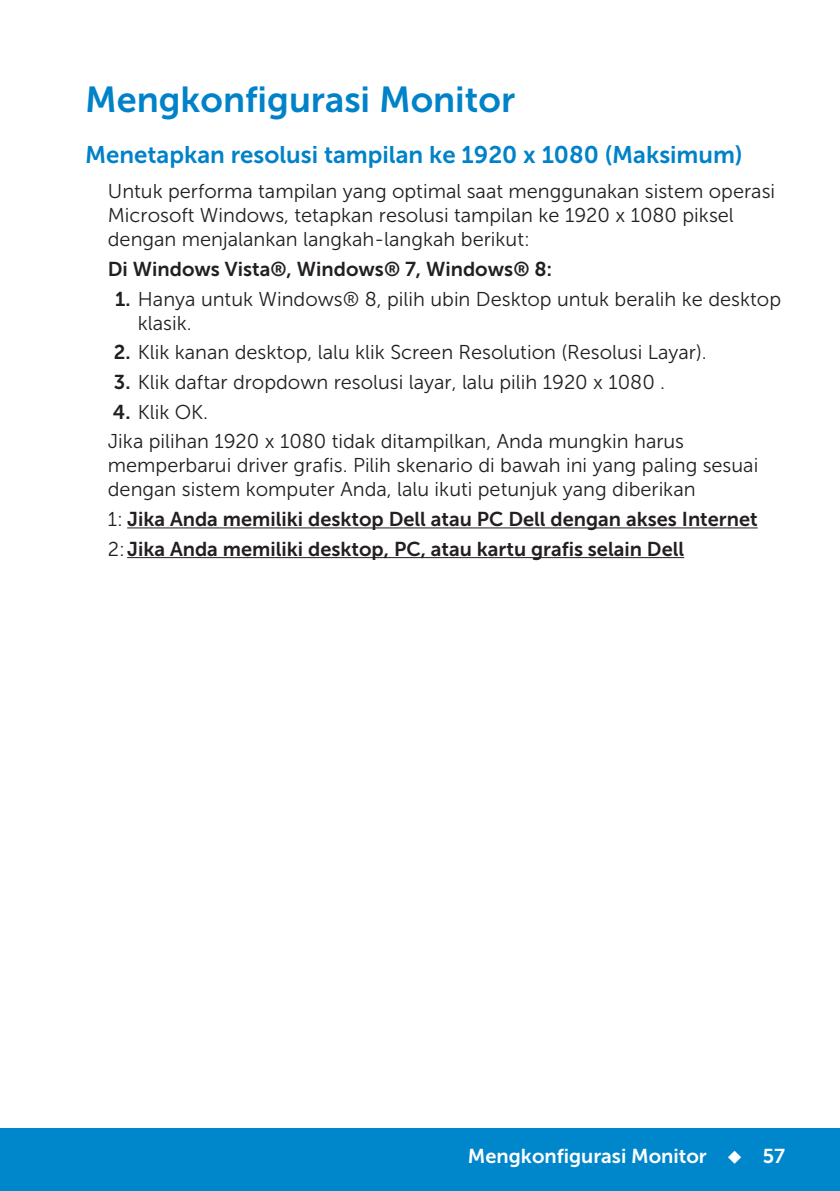
<style>
.page{position:relative;width:840px;height:1191px;background:#fff}
.page>*{position:absolute;margin:0;border:0;box-sizing:border-box;transform-origin:0 0}
.Head1{font:36px "Museo Sans For Dell 700";color:#0082c8}
.Head2{font:24px "Museo Sans For Dell 700";color:#0082c8}
.Paragraph{font:20px/24px "Museo Sans For Dell 300";color:#231f20}
.Paragraph-2{font:20px "Museo Sans For Dell 700";color:#231f20}
.t1{font:20px "Museo Sans For Dell 700";color:#fff}
.s1{font-family:"Museo Sans For Dell 700"}
.s2{font-family:"Museo Sans For Dell 300"}
</style>
<div class="page">
<div style="left:0;top:1128px;width:839px;height:63px;background:#0087cb"></div>
<hr style="left:127px;top:527px;width:630px;height:1px;background:#231f20">
<hr style="left:127px;top:557px;width:556px;height:1px;background:#231f20">
<p class="Head1" style="left:85px;top:80px;width:431px">Mengkonfigurasi Monitor</p>
<p class="Head2" style="left:85px;top:141px;width:658px">Menetapkan resolusi tampilan ke 1920 x 1080 (Maksimum)</p>
<p class="Paragraph" style="left:108px;top:179px;width:668px">Untuk performa tampilan yang optimal saat menggunakan sistem operasi<br>Microsoft Windows, tetapkan resolusi tampilan ke 1920 x 1080 piksel dengan menjalankan langkah-langkah berikut:</p>
<p class="Paragraph-2" style="left:108px;top:258px;width:446px">Di Windows Vista®, Windows® 7, Windows® 8:</p>
<p class="Paragraph" style="left:138px;top:287px;width:644px;text-indent:-23px"><span class="s1">1.</span> Hanya untuk Windows® 8, pilih ubin Desktop untuk beralih ke desktop klasik.</p>
<p class="Paragraph" style="left:114px;top:340px;width:594px"><span class="s1">2.</span> Klik kanan desktop, lalu klik Screen Resolution (Resolusi Layar).</p>
<p class="Paragraph" style="left:114px;top:370px;width:552px"><span class="s1">3.</span> Klik daftar dropdown resolusi layar, lalu pilih 1920 x 1080 .</p>
<p class="Paragraph" style="left:113px;top:400px;width:96px"><span class="s1">4.</span> Klik OK.</p>
<p class="Paragraph" style="left:108px;top:429px;width:651px">Jika pilihan 1920 x 1080 tidak ditampilkan, Anda mungkin harus memperbarui driver grafis. Pilih skenario di bawah ini yang paling sesuai dengan sistem komputer Anda, lalu ikuti petunjuk yang diberikan</p>
<p class="Paragraph-2" style="left:108px;top:508px;width:651px"><span class="s2">1:</span> Jika Anda memiliki desktop Dell atau PC Dell dengan akses Internet</p>
<p class="Paragraph-2" style="left:108px;top:537px;width:577px"><span class="s2">2:</span>Jika Anda memiliki desktop, PC, atau kartu grafis selain Dell</p>
<p class="t1" style="left:467px;top:1144px;width:318px">Mengkonfigurasi Monitor ◆ 57</p>
</div>
